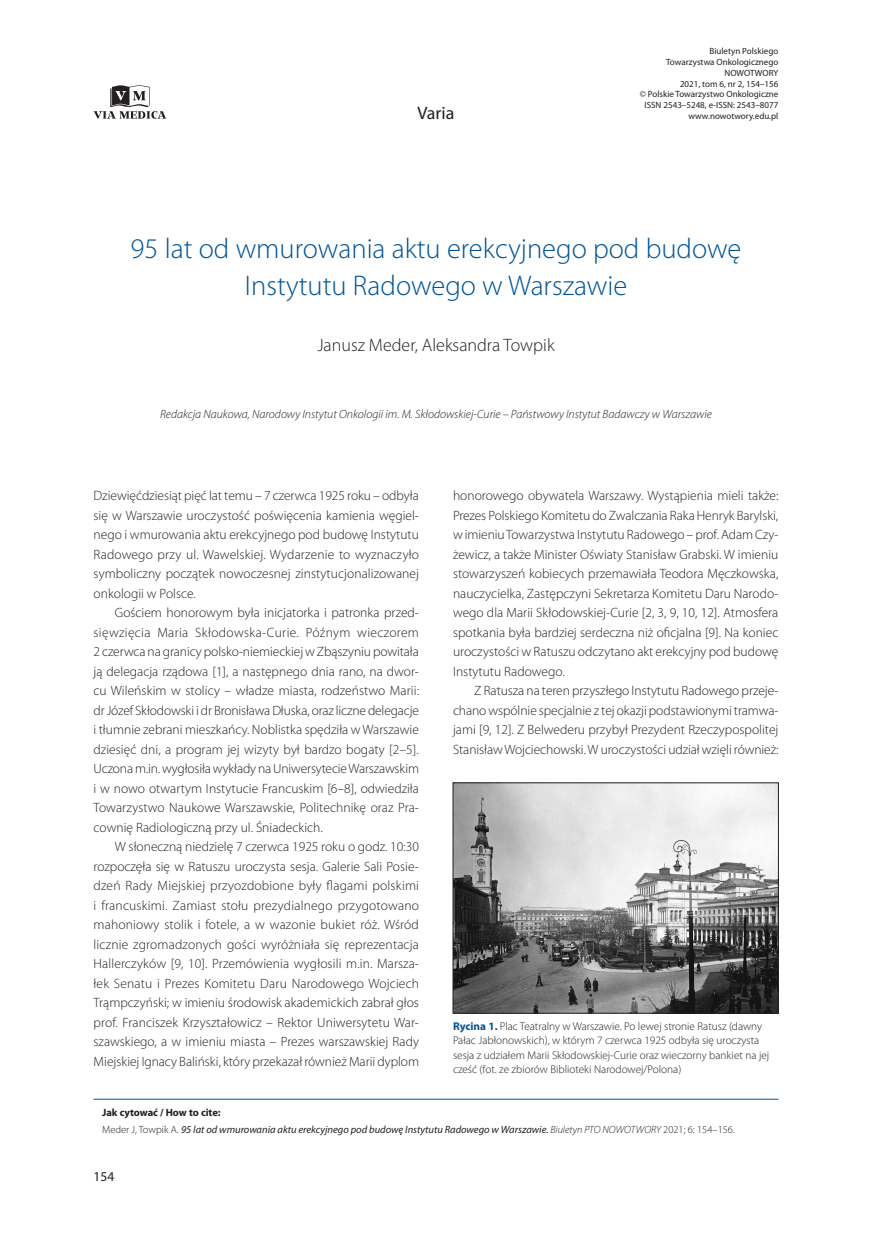
<style>
.page{position:relative;width:872px;height:1234px;background:#fff}
.page>*{position:absolute;margin:0;border:0;box-sizing:border-box;transform-origin:0 0}
._01_-_Tytuł_artykułu{font:300 28.5px/37.5px "Myriad Pro";color:#005495;text-align:center}
._02_-_Autor_artykułu{font:300 18px "Myriad Pro";color:#231f20}
.t1{font:18px "Myriad Pro";color:#231f20}
._08_-_Tekst{font:300 13.5px/19.5px "Myriad Pro";color:#231f20;text-align:justify}
._08_-_Tekst_bez_wcie{font:300 13.5px/19.5px "Myriad Pro";letter-spacing:.005em;color:#231f20;text-align:justify}
.t2{font:13.5px "Myriad Pro";color:#231f20}
._00_-_Praca_ostatnia{font:italic 300 12px "Myriad Pro";color:#231f20}
._21_-_Rycina_-_podpi{font:300 11.25px/14.2px "Myriad Pro";color:#231f20}
._05_-_Tekst_ramka{font:italic 10.5px "Myriad Pro";color:#231f20}
._05_-_Tekst_ramka-2{font:700 10.5px "Myriad Pro";letter-spacing:-.005em;color:#231f20}
.t3{font:9px/10.8px "Myriad Pro";color:#231f20;text-align:right}
.s1{font-weight:700;color:#005495}
.s2{font-weight:300;font-style:normal}
.s3{font-weight:300}
</style>
<div class="page">
<svg style="left:94px;top:85px;width:72px;height:34px"></svg>
<img style="left:455px;top:784px;width:321px;height:227px">
<div style="left:453px;top:782px;width:325px;height:231px;border:1px solid #231f20"></div>
<hr style="left:94px;top:1098px;width:684px;height:1px;background:#005495">
<h2 class="t1" style="left:417px;top:102px;width:38px">Varia</h2>
<p class="t3" style="left:640px;top:45px;width:140px">Biuletyn Polskiego<br>Towarzystwa Onkologicznego<br>NOWOTWORY<br>2021, tom 6, nr 2, 154–156<br>© Polskie Towarzystwo Onkologiczne<br>ISSN 2543–5248, e-ISSN: 2543–8077 www.nowotwory.edu.pl</p>
<p class="_01_-_Tytuł_artykułu" style="left:131px;top:229px;width:612px">95 lat od wmurowania aktu erekcyjnego pod budowę<br>Instytutu Radowego w Warszawie</p>
<p class="_02_-_Autor_artykułu" style="left:317px;top:334px;width:239px">Janusz Meder, Aleksandra Towpik</p>
<p class="_00_-_Praca_ostatnia" style="left:160px;top:407px;width:553px">Redakcja Naukowa, Narodowy Instytut Onkologii im. M. Skłodowskiej-Curie – Państwowy Instytut Badawczy w Warszawie</p>
<p class="_08_-_Tekst_bez_wcie" style="left:94px;top:485px;width:327px">Dziewięćdziesiąt pięć lat temu – 7 czerwca 1925 roku – odbyła się w Warszawie uroczystość poświęcenia kamienia węgiel&shy;nego i wmurowania aktu erekcyjnego pod budowę Instytutu Radowego przy ul. Wawelskiej. Wydarzenie to wyznaczyło symboliczny początek nowoczesnej zinstytucjonalizowanej onkologii w Polsce.</p>
<p class="_08_-_Tekst" style="left:94px;top:602px;width:327px;text-indent:21px">Gościem honorowym była inicjatorka i patronka przed&shy;sięwzięcia Maria Skłodowska-Curie. Późnym wieczorem 2 czerwca na granicy polsko-niemieckiej w Zbąszyniu powitała ją delegacja rządowa [1], a następnego dnia rano, na dwor&shy;cu Wileńskim w stolicy – władze miasta, rodzeństwo Marii: dr Józef Skłodowski i dr Bronisława Dłuska, oraz liczne delegacje i tłumnie zebrani mieszkańcy. Noblistka spędziła w Warszawie dziesięć dni, a program jej wizyty był bardzo bogaty [2–5].<br>Uczona m.in. wygłosiła wykłady na Uniwersytecie Warszawskim i w nowo otwartym Instytucie Francuskim [6–8], odwiedziła Towarzystwo Naukowe Warszawskie, Politechnikę oraz Pra&shy;cownię Radiologiczną przy ul. Śniadeckich.</p>
<p class="_08_-_Tekst" style="left:94px;top:836px;width:327px;text-indent:21px">W słoneczną niedzielę 7 czerwca 1925 roku o godz. 10:30 rozpoczęła się w Ratuszu uroczysta sesja. Galerie Sali Posie&shy;dzeń Rady Miejskiej przyozdobione były flagami polskimi i francuskimi. Zamiast stołu prezydialnego przygotowano mahoniowy stolik i fotele, a w wazonie bukiet róż. Wśród licznie zgromadzonych gości wyróżniała się reprezentacja Hallerczyków [9, 10]. Przemówienia wygłosili m.in. Marsza&shy;łek Senatu i Prezes Komitetu Daru Narodowego Wojciech Trąmpczyński; w imieniu środowisk akademickich zabrał głos prof. Franciszek Krzyształowicz – Rektor Uniwersytetu War&shy;szawskiego, a w imieniu miasta – Prezes warszawskiej Rady Miejskiej Ignacy Baliński, który przekazał również Marii dyplom</p>
<p class="_08_-_Tekst" style="left:453px;top:485px;width:327px">honorowego obywatela Warszawy. Wystąpienia mieli także:<br>Prezes Polskiego Komitetu do Zwalczania Raka Henryk Barylski, w imieniu Towarzystwa Instytutu Radowego – prof. Adam Czy&shy;żewicz, a także Minister Oświaty Stanisław Grabski. W imieniu stowarzyszeń kobiecych przemawiała Teodora Męczkowska, nauczycielka, Zastępczyni Sekretarza Komitetu Daru Narodo&shy;wego dla Marii Skłodowskiej-Curie [2, 3, 9, 10, 12]. Atmosfera spotkania była bardziej serdeczna niż oficjalna [9]. Na koniec uroczystości w Ratuszu odczytano akt erekcyjny pod budowę Instytutu Radowego.</p>
<p class="_08_-_Tekst" style="left:453px;top:680px;width:327px;text-indent:21px">Z Ratusza na teren przyszłego Instytutu Radowego przeje&shy;chano wspólnie specjalnie z tej okazji podstawionymi tramwa&shy;jami [9, 12]. Z Belwederu przybył Prezydent Rzeczypospolitej Stanisław Wojciechowski. W uroczystości udział wzięli również:</p>
<p class="_21_-_Rycina_-_podpi" style="left:453px;top:1018px;width:318px"><span class="s1">Rycina 1.</span> Plac Teatralny w Warszawie. Po lewej stronie Ratusz (dawny Pałac Jabłonowskich), w którym 7 czerwca 1925 odbyła się uroczysta sesja z udziałem Marii Skłodowskiej-Curie oraz wieczorny bankiet na jej cześć (fot. ze zbiorów Biblioteki Narodowej/Polona)</p>
<p class="_05_-_Tekst_ramka-2" style="left:102px;top:1105px;width:120px">Jak cytować / How to cite:</p>
<p class="_05_-_Tekst_ramka" style="left:102px;top:1122px;width:634px"><span class="s2">Meder J, Towpik A.</span> 95 lat od wmurowania aktu erekcyjnego pod budowę Instytutu Radowego w Warszawie. <span class="s3">Biuletyn PTO NOWOTWORY</span> <span class="s2">2021; 6: 154–156.</span></p>
<p class="t2" style="left:94px;top:1168px;width:22px">154</p>
</div>
